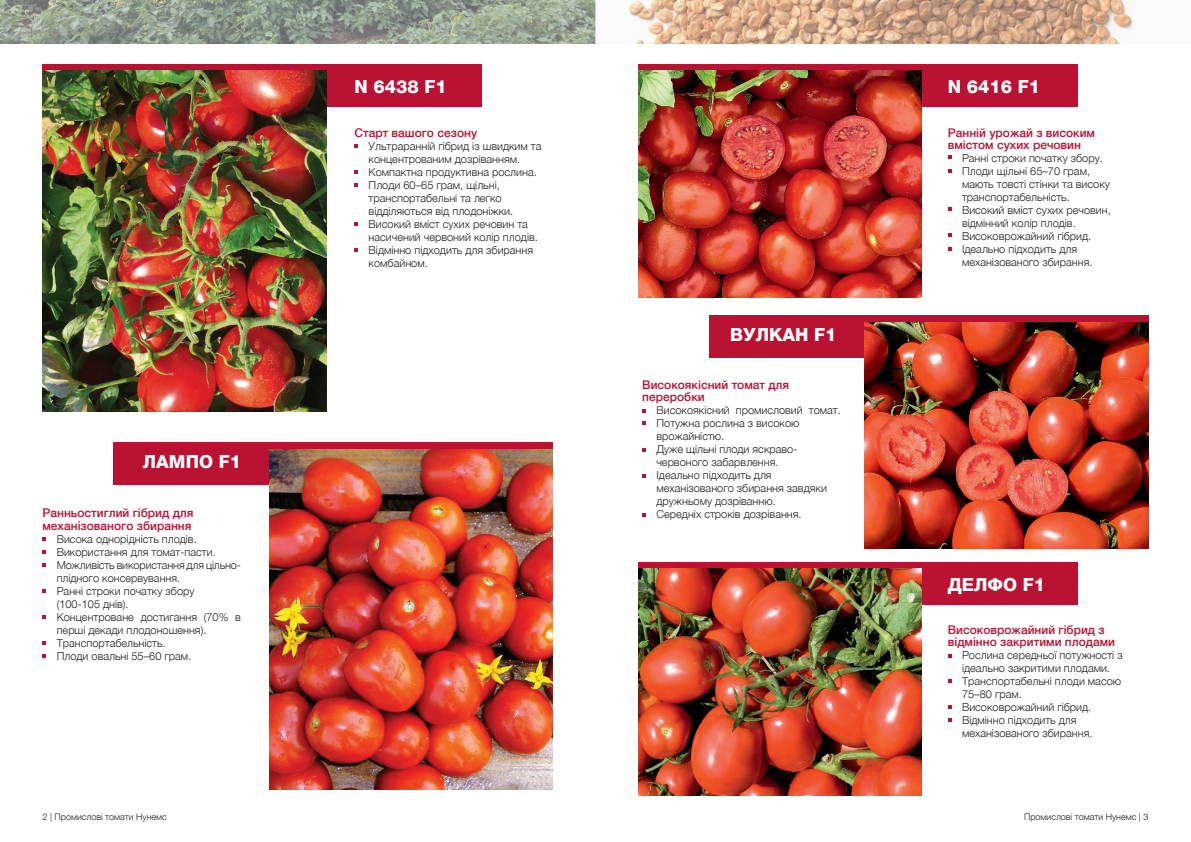
<style>
.page{position:relative;width:1191px;height:842px;background:#fff}
.page>*{position:absolute;margin:0;border:0;box-sizing:border-box;transform-origin:0 0}
.t1{font:800 18px "Helvetica Neue LTCYR";color:#fff}
.t2{font:500 12px/12px "Helvetica Neue LTCYR";color:#ba1232}
.t3{font:300 11px/13px "Helvetica Neue LTCYR";color:#231f20}
.t4{font:300 9px "Helvetica Neue LTCYR";color:#231f20}
</style>
<div class="page">
<div style="left:43px;top:64px;width:439px;height:42px;background:#ba1232"></div>
<div style="left:638px;top:64px;width:439px;height:42px;background:#ba1232"></div>
<div style="left:638px;top:562px;width:439px;height:42px;background:#ba1232"></div>
<div style="left:113px;top:442px;width:440px;height:43px;background:#ba1232"></div>
<div style="left:709px;top:315px;width:439px;height:42px;background:#ba1232"></div>
<img style="left:43px;top:71px;width:283px;height:340px">
<img style="left:269px;top:449px;width:284px;height:340px">
<img style="left:638px;top:71px;width:283px;height:227px">
<img style="left:638px;top:569px;width:283px;height:227px">
<img style="left:865px;top:322px;width:283px;height:227px">
<svg style="left:354px;top:144px;width:4px;height:4px"></svg>
<svg style="left:354px;top:170px;width:4px;height:4px"></svg>
<svg style="left:354px;top:183px;width:4px;height:4px"></svg>
<svg style="left:354px;top:222px;width:4px;height:4px"></svg>
<svg style="left:354px;top:248px;width:4px;height:4px"></svg>
<img style="left:0;top:0;width:1133px;height:43px">
<svg style="left:43px;top:615px;width:3px;height:4px"></svg>
<svg style="left:43px;top:641px;width:3px;height:4px"></svg>
<svg style="left:948px;top:207px;width:3px;height:4px"></svg>
<svg style="left:948px;top:233px;width:3px;height:4px"></svg>
<svg style="left:948px;top:247px;width:3px;height:4px"></svg>
<svg style="left:642px;top:409px;width:4px;height:4px"></svg>
<svg style="left:642px;top:422px;width:4px;height:3px"></svg>
<svg style="left:642px;top:448px;width:4px;height:4px"></svg>
<svg style="left:642px;top:474px;width:4px;height:4px"></svg>
<svg style="left:642px;top:513px;width:4px;height:4px"></svg>
<svg style="left:948px;top:679px;width:3px;height:4px"></svg>
<svg style="left:948px;top:705px;width:3px;height:4px"></svg>
<svg style="left:948px;top:718px;width:3px;height:4px"></svg>
<h1 class="t1" style="left:354px;top:77px;width:94px">N 6438 F1</h1>
<h1 class="t1" style="left:947px;top:77px;width:94px">N 6416 F1</h1>
<h1 class="t1" style="left:143px;top:452px;width:100px">ЛАМПО F1</h1>
<p class="t2" style="left:43px;top:506px;width:152px;line-height:13px">Ранньостиглий гібрид для механізованого збирання</p>
<p class="t3" style="left:57px;top:532px;width:186px">Висока однорідність плодів.<br>Використання для томат-пасти.<br>Можливість використання для цільно&shy;плідного консервування.<br>Ранні строки початку збору<br>(100-105 днів).<br>Концентроване достигання (70% в перші декади плодоношення).<br>Транспортабельність.<br>Плоди овальні 55–60 грам.</p>
<p class="t2" style="left:354px;top:127px;width:124px">Старт вашого сезону</p>
<p class="t3" style="left:369px;top:139px;width:174px">Ультраранній гібрид із швидким та концентрованим дозріванням.<br>Компактна продуктивна рослина.<br>Плоди 60–65 грам, щільні, транспортабельні та легко відділяються від плодоніжки.<br>Високий вміст сухих речовин та насичений червоний колір плодів.<br>Відмінно підходить для збирання комбайном.</p>
<h1 class="t1" style="left:730px;top:325px;width:108px">ВУЛКАН F1</h1>
<p class="t2" style="left:642px;top:379px;width:148px">Високоякісний томат для переробки</p>
<p class="t3" style="left:656px;top:404px;width:186px">Високоякісний промисловий томат.<br>Потужна рослина з високою врожайністю.<br>Дуже щільні плоди яскраво&shy;червоного забарвлення.<br>Ідеально підходить для механізованого збирання завдяки дружньому дозріванню.<br>Середніх строків дозрівання.</p>
<p class="t2" style="left:947px;top:127px;width:149px">Ранній урожай з високим вмістом сухих речовин</p>
<p class="t3" style="left:962px;top:151px;width:150px">Ранні строки початку збору.<br>Плоди щільні 65–70 грам, мають товсті стінки та високу транспортабельність.<br>Високий вміст сухих речовин, відмінний колір плодів.<br>Високоврожайний гібрид.<br>Ідеально підходить для механізованого збирання.</p>
<h1 class="t1" style="left:947px;top:575px;width:99px">ДЕЛФО F1</h1>
<p class="t2" style="left:947px;top:624px;width:169px">Високоврожайний гібрид з відмінно закритими плодами</p>
<p class="t3" style="left:962px;top:649px;width:162px">Рослина середньої потужності з ідеально закритими плодами.<br>Транспортабельні плоди масою<br>75–80 грам.<br>Високоврожайний гібрид.<br>Відмінно підходить для механізованого збирання.</p>
<p class="t4" style="left:43px;top:812px;width:126px">2 | Промислові томати Нунемс</p>
<p class="t4" style="left:1024px;top:812px;width:126px">Промислові томати Нунемс | 3</p>
</div>
